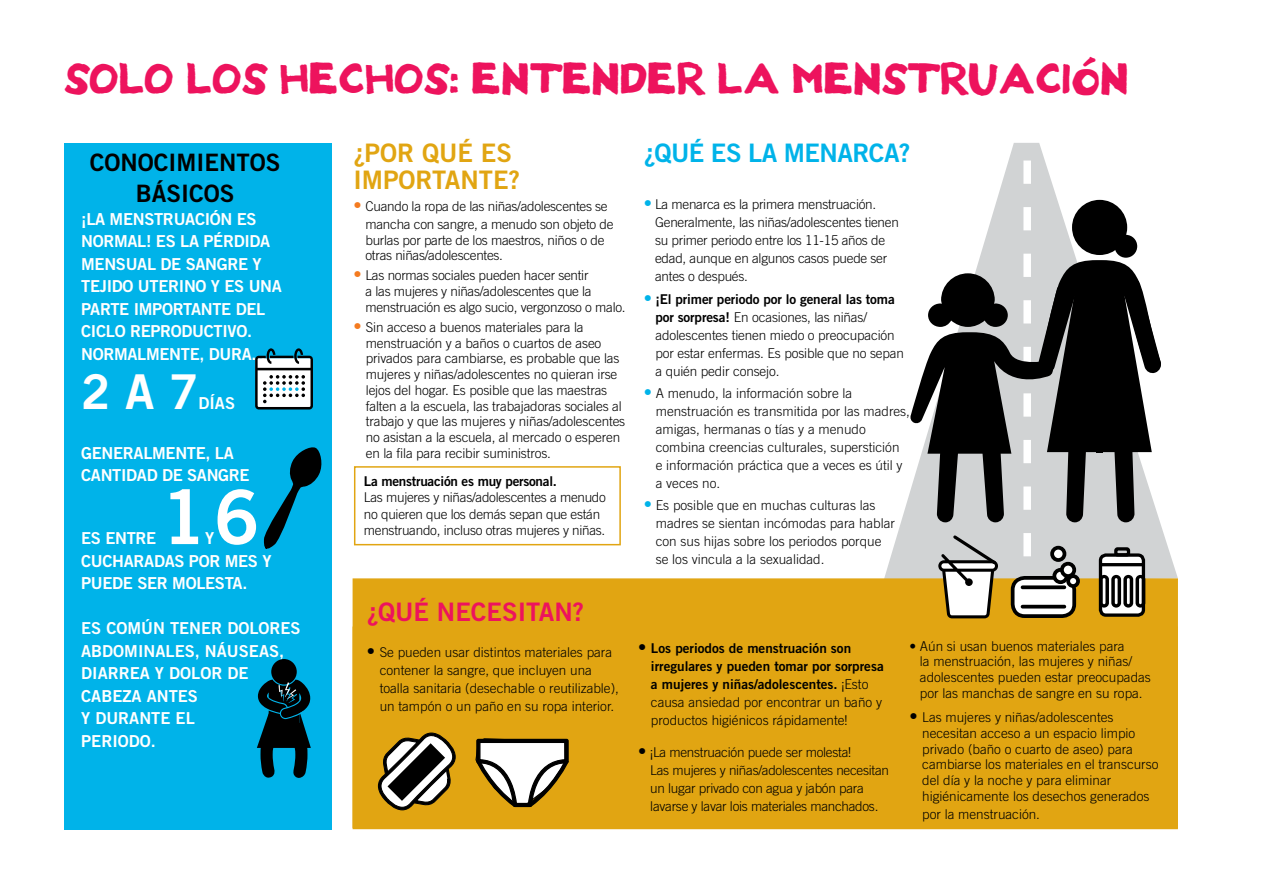
<style>
.page{position:relative;width:1263px;height:893px;background:#fff}
.page>*{position:absolute;margin:0;border:0;box-sizing:border-box;transform-origin:0 0}
.t1{font:75px "Trade Gothic LT Std Bd 2";color:#fff}
.t2{font:48px "Trade Gothic LT Std Bd 2";color:#fff}
.t3{font:37.35px "Black Metal Sans";color:#ed135d}
.t4{font:25.5px/27px "Trade Gothic LT Std Bd 2";color:#e1a512}
.t5{font:25.5px "Trade Gothic LT Std Bd 2";letter-spacing:-.02em;color:#00b3e9}
.t6{font:25.5px "Trade Gothic LT Std Bd 2";color:#ed135d}
.t7{font:24px/31.5px "Trade Gothic LT Std Bd 2";color:#000;text-align:center}
.t8{font:16.5px/22.5px "Trade Gothic LT Std Bd 2";letter-spacing:-.02em;color:#fff}
.t9{font:16.5px/22.5px "Trade Gothic LT Std Bd 2";color:#fff}
.t10{font:300 13.5px/18px "Trade Gothic LT Std";letter-spacing:-.01em;color:#000}
.t11{font:13.5px/18px "Trade Gothic LT Std Bd 2";color:#000}
.t12{font:13.5px "Trade Gothic LT Std Bd 2";letter-spacing:-.02em;color:#000}
.s1{font-size:16.5px;color:#f47b20}
.s2{font-size:16.5px;color:#00b3e9}
.s3{font-family:"Trade Gothic LT Std";font-weight:300;font-size:16.5px;color:#00b3e9}
.s4{font-family:"Trade Gothic LT Std Bd 2";font-weight:400}
.s5{font-size:16.5px}
.s6{font-family:"Trade Gothic LT Std";font-weight:300;font-size:16.5px}
.s7{font-family:"Trade Gothic LT Std";font-weight:300}
</style>
<div class="page">
<svg style="left:884px;top:143px;width:294px;height:435px"></svg>
<div style="left:64px;top:143px;width:268px;height:686px;background:#00b3e9"></div>
<svg style="left:264px;top:447px;width:58px;height:102px"></svg>
<div style="left:354px;top:466px;width:267px;height:79px;border:2px solid #e1a512"></div>
<svg style="left:255px;top:348px;width:58px;height:61px;background:#9ab1b8"></svg>
<div style="left:271px;top:659px;width:26px;height:25px;background:#000;border-radius:50%"></div>
<svg style="left:257px;top:680px;width:54px;height:98px"></svg>
<div style="left:353px;top:578px;width:825px;height:251px;background:#e1a512;border:2px solid #e1a512"></div>
<svg style="left:377px;top:732px;width:79px;height:79px"></svg>
<svg style="left:475px;top:738px;width:94px;height:70px"></svg>
<svg style="left:910px;top:161px;width:252px;height:457px"></svg>
<h3 class="t3" style="left:64px;top:51px;width:1066px">SOLO LOS HECHOS: ENTENDER LA MENSTRUACIÓN</h3>
<h3 class="t7" style="left:90px;top:146px;width:192px">CONOCIMIENTOS<br>BÁSICOS</h3>
<p class="t8" style="left:81px;top:207px;width:202px">¡LA MENSTRUACIÓN ES<br>NORMAL! ES LA PÉRDIDA<br>MENSUAL DE SANGRE Y<br>TEJIDO UTERINO Y ES UNA<br>PARTE IMPORTANTE DEL<br>CICLO REPRODUCTIVO.<br>NORMALMENTE, DURA...</p>
<h2 class="t2" style="left:81px;top:362px;width:119px">2 A 7</h2>
<p class="t8" style="left:198px;top:392px;width:38px">DÍAS</p>
<p class="t8" style="left:81px;top:441px;width:170px">GENERALMENTE, LA<br>CANTIDAD DE SANGRE</p>
<h1 class="t1" style="left:161px;top:471px;width:100px">16</h1>
<p class="t8" style="left:81px;top:527px;width:192px">ES ENTRE<br>CUCHARADAS POR MES Y</p>
<p class="t8" style="left:205px;top:527px;width:11px">Y</p>
<p class="t8" style="left:81px;top:572px;width:168px">PUEDE SER MOLESTA.</p>
<p class="t9" style="left:81px;top:617px;width:221px">ES COMÚN TENER DOLORES<br>ABDOMINALES, NÁUSEAS,<br>DIARREA Y DOLOR DE<br>CABEZA ANTES<br>Y DURANTE EL<br>PERIODO.</p>
<h3 class="t4" style="left:353px;top:139px;width:168px">¿POR QUÉ ES<br>IMPORTANTE?</h3>
<p class="t10" style="left:365px;top:197px;width:250px;text-indent:-12px"><span class="s1">•</span> Cuando la ropa de las niñas/adolescentes se mancha con sangre, a menudo son objeto de</p>
<p class="t10" style="left:365px;top:232px;width:240px;line-height:15.8px">burlas por parte de los maestros, niños o de otras niñas/adolescentes.</p>
<p class="t10" style="left:365px;top:267px;width:262px;line-height:15.8px;text-indent:-12px"><span class="s1">•</span> Las normas sociales pueden hacer sentir<br>a las mujeres y niñas/adolescentes que la menstruación es algo sucio, vergonzoso o malo.</p>
<p class="t10" style="left:366px;top:319px;width:261px;line-height:15.8px;text-indent:-13px"><span class="s1">•</span> Sin acceso a buenos materiales para la menstruación y a baños o cuartos de aseo privados para cambiarse, es probable que las mujeres y niñas/adolescentes no quieran irse lejos del hogar. Es posible que las maestras falten a la escuela, las trabajadoras sociales al trabajo y que las mujeres y niñas/adolescentes no asistan a la escuela, al mercado o esperen en la fila para recibir suministros.</p>
<p class="t12" style="left:364px;top:473px;width:194px">La menstruación es muy personal.</p>
<p class="t10" style="left:364px;top:489px;width:243px;line-height:16.5px">Las mujeres y niñas/adolescentes a menudo no quieren que los demás sepan que están menstruando, incluso otras mujeres y niñas.</p>
<h3 class="t6" style="left:367px;top:596px;width:219px">¿QUÉ NECESITAN?</h3>
<h3 class="t5" style="left:644px;top:137px;width:268px">¿QUÉ ES LA MENARCA?</h3>
<p class="t10" style="left:655px;top:195px;width:245px;text-indent:-11px"><span class="s2">•</span> La menarca es la primera menstruación.<br>Generalmente, las niñas/adolescentes tienen su primer periodo entre los 11-15 años de edad, aunque en algunos casos puede ser antes o después.</p>
<p class="t11" style="left:644px;top:290px;width:252px"><span class="s3">•</span> ¡El primer periodo por lo general las toma</p>
<p class="t10" style="left:655px;top:308px;width:250px"><span class="s4">por sorpresa!</span> En ocasiones, las niñas/ adolescentes tienen miedo o preocupación por estar enfermas. Es posible que no sepan a quién pedir consejo.</p>
<p class="t10" style="left:656px;top:384px;width:256px;text-indent:-12px"><span class="s2">•</span> A menudo, la información sobre la menstruación es transmitida por las madres, amigas, hermanas o tías y a menudo combina creencias culturales, superstición<br>e información práctica que a veces es útil y a veces no.</p>
<p class="t10" style="left:656px;top:496px;width:241px;text-indent:-12px"><span class="s2">•</span> Es posible que en muchas culturas las madres se sientan incómodas para hablar con sus hijas sobre los periodos porque se los vincula a la sexualidad.</p>
<p class="t10" style="left:380px;top:643px;width:241px;text-indent:-13px"><span class="s5">•</span> Se pueden usar distintos materiales para contener la sangre, que incluyen una toalla sanitaria (desechable o reutilizable), un tampón o un paño en su ropa interior.</p>
<p class="t11" style="left:651px;top:639px;width:234px;text-indent:-13px"><span class="s6">•</span> Los periodos de menstruación son irregulares y pueden tomar por sorpresa a mujeres y niñas/adolescentes. <span class="s7">¡Esto</span></p>
<p class="t10" style="left:651px;top:693px;width:233px">causa ansiedad por encontrar un baño y productos higiénicos rápidamente!</p>
<p class="t10" style="left:650px;top:743px;width:240px;text-indent:-12px"><span class="s5">•</span> ¡La menstruación puede ser molesta!<br>Las mujeres y niñas/adolescentes necesitan un lugar privado con agua y jabón para lavarse y lavar lois materiales manchados.</p>
<p class="t10" style="left:920px;top:638px;width:233px;line-height:15.8px;text-indent:-11px">• Aún si usan buenos materiales para<br>la menstruación, las mujeres y niñas/ adolescentes pueden estar preocupadas por las manchas de sangre en su ropa.</p>
<p class="t10" style="left:922px;top:709px;width:238px;line-height:15.8px;text-indent:-13px"><span class="s5">•</span> Las mujeres y niñas/adolescentes necesitan acceso a un espacio limpio privado (baño o cuarto de aseo) para cambiarse los materiales en el transcurso del día y la noche y para eliminar higiénicamente los desechos generados</p>
<p class="t10" style="left:922px;top:805px;width:119px">por la menstruación.</p>
</div>
